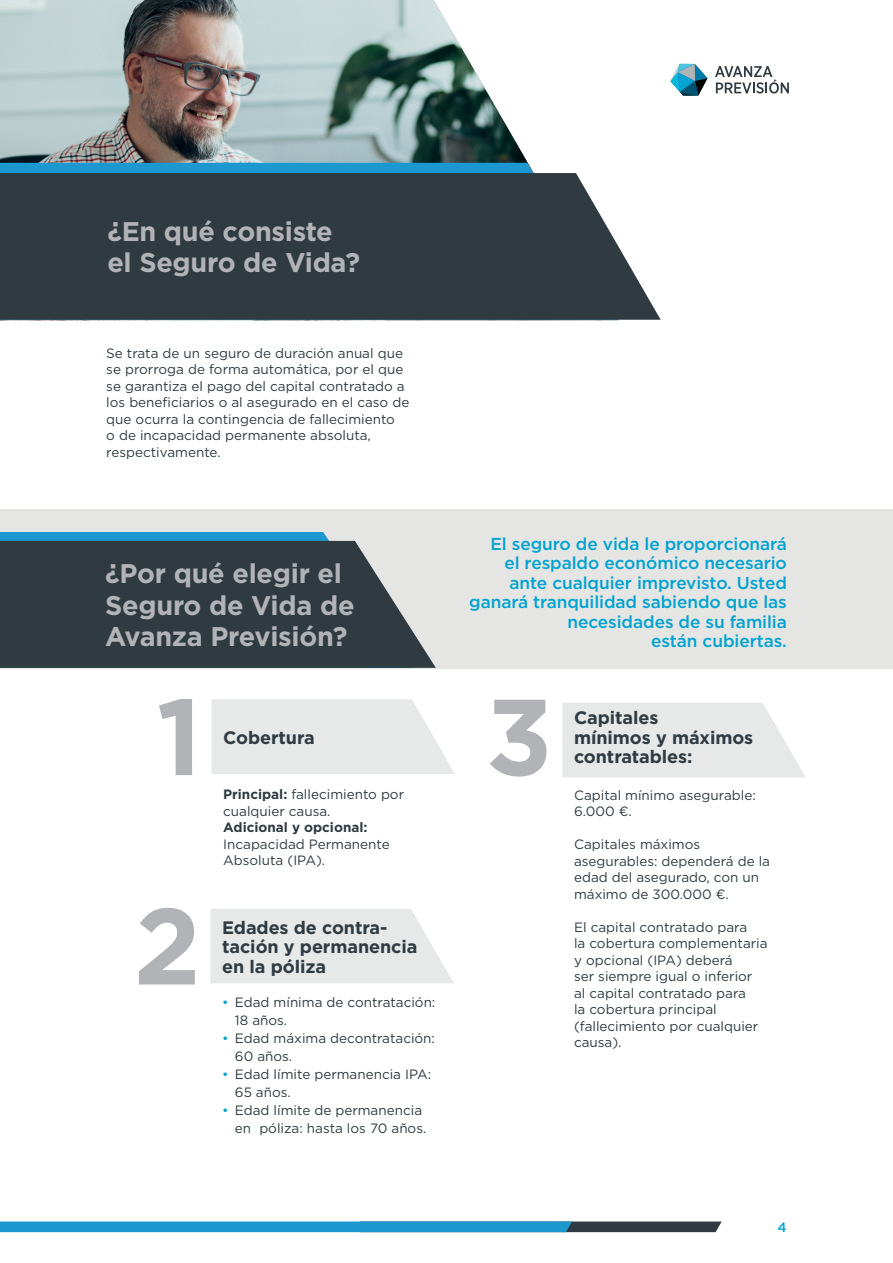
<style>
.page{position:relative;width:893px;height:1263px;background:#fff}
.page>*{position:absolute;margin:0;border:0;box-sizing:border-box;transform-origin:0 0}
.t1{font:700 108px "Gotham";color:#b2b3b7}
.t2{font:700 27px/31.5px "Gotham";letter-spacing:-.01em;color:#b2b3b7}
.t3{font:700 18px/19.5px "Gotham";letter-spacing:-.005em;color:#2f3b41}
.t4{font:500 17.25px/19.5px "Gotham";letter-spacing:-.005em;color:#00a3d1;text-align:right}
.t5{font:13.5px/16.5px "Gotham";color:#2f3b41}
.t6{font:700 13.5px "Gotham";color:#2f3b41}
.t7{font:500 13.5px "Gotham";color:#00a3d1}
.s1{font-weight:700}
.s2{color:#00a3d1}
</style>
<div class="page">
<svg style="left:715px;top:66px;width:74px;height:28px"></svg>
<svg style="left:670px;top:64px;width:37px;height:32px"></svg>
<svg style="left:0;top:1221px;width:722px;height:11px;background:#2a89b3"></svg>
<div style="left:0;top:509px;width:893px;height:160px;background:#e5e5e4"></div>
<img style="left:0;top:0;width:528px;height:163px">
<div style="left:0;top:163px;width:534px;height:10px;background:#1b98cf"></div>
<svg style="left:0;top:173px;width:661px;height:147px;background:#3c474d"></svg>
<svg style="left:212px;top:699px;width:243px;height:75px;background:#e9eaea"></svg>
<svg style="left:210px;top:909px;width:244px;height:74px;background:#e9eaea"></svg>
<svg style="left:562px;top:703px;width:243px;height:74px;background:#e9e9ea"></svg>
<svg style="left:0;top:532px;width:355px;height:9px;background:#2b9cce"></svg>
<svg style="left:0;top:541px;width:436px;height:127px;background:#3f4a50"></svg>
<h2 class="t2" style="left:107px;top:215px;width:254px">¿En qué consiste el Seguro de Vida?</h2>
<p class="t5" style="left:106px;top:344px;width:305px">Se trata de un seguro de duración anual que se prorroga de forma automática, por el que se garantiza el pago del capital contratado a los beneficiarios o al asegurado en el caso de que ocurra la contingencia de fallecimiento<br>o de incapacidad permanente absoluta, respectivamente.</p>
<h2 class="t2" style="left:105px;top:558px;width:251px">¿Por qué elegir el<br>Seguro de Vida de<br>Avanza Previsión?</h2>
<h1 class="t1" style="left:156px;top:665px;width:47px">1</h1>
<h1 class="t1" style="left:134px;top:875px;width:69px">2</h1>
<h3 class="t3" style="left:223px;top:727px;width:93px">Cobertura</h3>
<p class="t5" style="left:223px;top:786px;width:182px"><span class="s1">Principal:</span> fallecimiento por cualquier causa.</p>
<p class="t6" style="left:223px;top:819px;width:146px">Adicional y opcional:</p>
<p class="t5" style="left:223px;top:836px;width:168px">Incapacidad Permanente<br>Absoluta (IPA).</p>
<h3 class="t3" style="left:222px;top:917px;width:197px">Edades de contra&shy;tación y permanencia</h3>
<h3 class="t3" style="left:222px;top:956px;width:105px">en la póliza</h3>
<p class="t5" style="left:235px;top:992px;width:202px;line-height:18px;text-indent:-13px"><span class="s2">•</span> Edad mínima de contratación:<br>18 años.</p>
<p class="t5" style="left:235px;top:1028px;width:202px;line-height:18px;text-indent:-13px"><span class="s2">•</span> Edad máxima decontratación:<br>60 años.</p>
<p class="t5" style="left:235px;top:1064px;width:198px;line-height:18px;text-indent:-13px"><span class="s2">•</span> Edad límite permanencia IPA:<br>65 años.</p>
<p class="t5" style="left:235px;top:1100px;width:193px;line-height:18px;text-indent:-13px"><span class="s2">•</span> Edad límite de permanencia en póliza: hasta los 70 años.</p>
<p class="t4" style="left:469px;top:533px;width:319px">El seguro de vida le proporcionará<br>el respaldo económico necesario ante cualquier imprevisto. Usted ganará tranquilidad sabiendo que las necesidades de su familia<br>están cubiertas.</p>
<h1 class="t1" style="left:486px;top:665px;width:69px">3</h1>
<h3 class="t3" style="left:574px;top:708px;width:181px">Capitales<br>mínimos y máximos</h3>
<h3 class="t3" style="left:574px;top:747px;width:120px">contratables:</h3>
<p class="t5" style="left:574px;top:786px;width:183px">Capital mínimo asegurable:<br>6.000 €.</p>
<p class="t5" style="left:574px;top:836px;width:198px">Capitales máximos asegurables: dependerá de la edad del asegurado, con un máximo de 300.000 €.</p>
<p class="t5" style="left:574px;top:918px;width:195px">El capital contratado para<br>la cobertura complementaria y opcional (IPA) deberá<br>ser siempre igual o inferior<br>al capital contratado para<br>la cobertura principal (fallecimiento por cualquier causa).</p>
<p class="t7" style="left:777px;top:1218px;width:11px">4</p>
</div>
